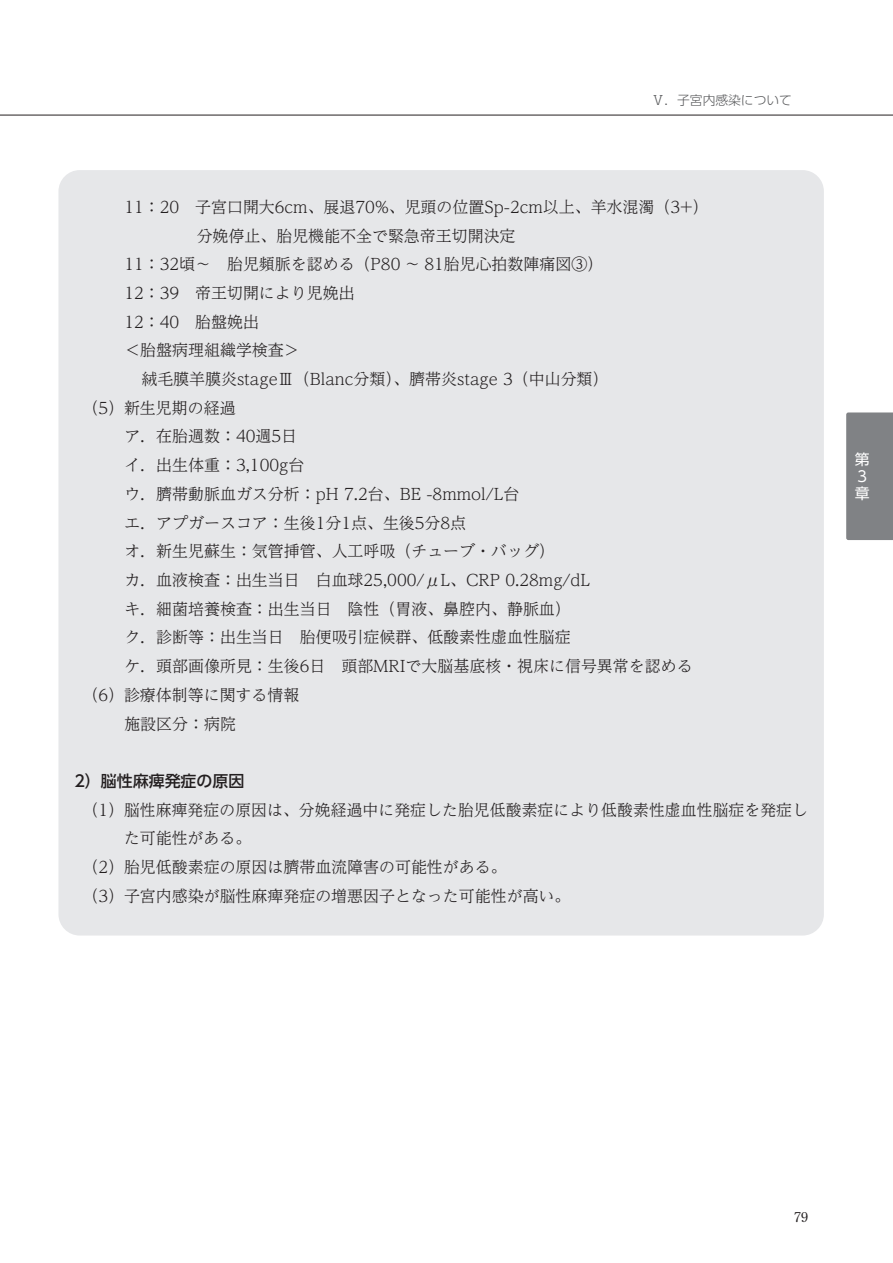
<style>
.page{position:relative;width:893px;height:1263px;background:#fff}
.page>*{position:absolute;margin:0;border:0;box-sizing:border-box;transform-origin:0 0}
.t1{font:300 15.9px "UD Reimin Pr 6 N";color:#231f20}
.t2{font:500 15.9px "UD Shin Go Pr 6 N";color:#231f20}
.t3{font:14.85px/17.4px "UD Shin Go Pr 6 N";color:#fff}
.t4{font:13.8px "Century Old Style Std";color:#231f20}
.t5{font:300 12.75px "UD Shin Go Pr 6 N";color:#57585a}
</style>
<div class="page">
<div style="left:58px;top:170px;width:766px;height:765px;background:#e6e7e9;border-radius:21px"></div>
<hr style="left:0;top:115px;width:893px;height:1px;background:#231f20">
<div style="left:846px;top:412px;width:47px;height:128px;background:#808285"></div>
<p class="t5" style="left:652px;top:90px;width:142px">Ⅴ．子宮内感染について</p>
<p class="t1" style="left:124px;top:194px;width:586px">11：20　子宮口開大6cm、展退70%、児頭の位置Sp-2cm以上、羊水混濁（3+）</p>
<p class="t1" style="left:197px;top:223px;width:320px">分娩停止、胎児機能不全で緊急帝王切開決定</p>
<p class="t1" style="left:124px;top:251px;width:480px">11：32頃～　胎児頻脈を認める（P80 ～ 81胎児心拍数陣痛図③）</p>
<p class="t1" style="left:124px;top:280px;width:232px">12：39　帝王切開により児娩出</p>
<p class="t1" style="left:124px;top:309px;width:136px">12：40　胎盤娩出</p>
<p class="t1" style="left:124px;top:337px;width:177px">＜胎盤病理組織学検査＞</p>
<p class="t1" style="left:141px;top:366px;width:469px">絨毛膜羊膜炎stageⅢ（Blanc分類）､臍帯炎stage 3（中山分類）</p>
<p class="t1" style="left:82px;top:395px;width:155px">（5）新生児期の経過</p>
<p class="t1" style="left:124px;top:423px;width:174px">ア．在胎週数：40週5日</p>
<p class="t1" style="left:124px;top:452px;width:181px">イ．出生体重：3,100g台</p>
<p class="t1" style="left:124px;top:481px;width:397px">ウ．臍帯動脈血ガス分析：pH 7.2台、BE -8mmol/L台</p>
<p class="t1" style="left:124px;top:510px;width:343px">エ．アプガースコア：生後1分1点、生後5分8点</p>
<p class="t1" style="left:124px;top:538px;width:432px">オ．新生児蘇生：気管挿管、人工呼吸（チューブ・バッグ）</p>
<p class="t1" style="left:124px;top:567px;width:467px">カ．血液検査：出生当日　白血球25,000/μL、CRP 0.28mg/dL</p>
<p class="t1" style="left:124px;top:596px;width:448px">キ．細菌培養検査：出生当日　陰性（胃液、鼻腔内、静脈血）</p>
<p class="t1" style="left:124px;top:624px;width:448px">ク．診断等：出生当日　胎便吸引症候群、低酸素性虚血性脳症</p>
<p class="t1" style="left:124px;top:653px;width:570px">ケ．頭部画像所見：生後6日　頭部MRIで大脳基底核・視床に信号異常を認める</p>
<p class="t1" style="left:82px;top:682px;width:219px">（6）診療体制等に関する情報</p>
<p class="t1" style="left:124px;top:710px;width:113px">施設区分：病院</p>
<p class="t2" style="left:74px;top:768px;width:171px">2）脳性麻痺発症の原因</p>
<p class="t1" style="left:82px;top:797px;width:727px">（1）脳性麻痺発症の原因は､分娩経過中に発症した胎児低酸素症により低酸素性虚血性脳症を発症し</p>
<p class="t1" style="left:124px;top:825px;width:121px">た可能性がある｡</p>
<p class="t1" style="left:82px;top:854px;width:418px">（2）胎児低酸素症の原因は臍帯血流障害の可能性がある｡</p>
<p class="t1" style="left:82px;top:883px;width:482px">（3）子宮内感染が脳性麻痺発症の増悪因子となった可能性が高い｡</p>
<p class="t3" style="left:855px;top:450px;width:16px">第<br>３章</p>
<p class="t4" style="left:794px;top:1208px;width:15px">79</p>
</div>
